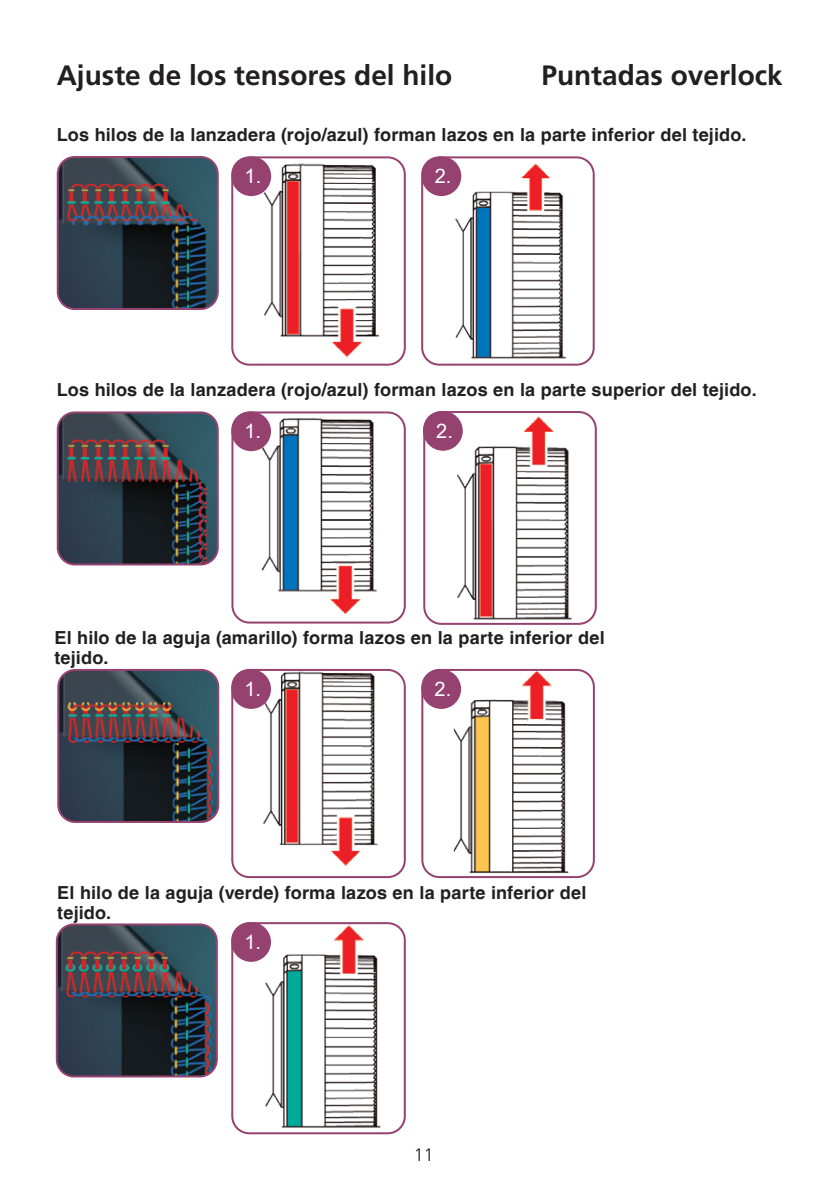
<style>
.page{position:relative;width:840px;height:1191px;background:#fff}
.page>*{position:absolute;margin:0;border:0;box-sizing:border-box;transform-origin:0 0}
.t1{font:700 28px "Frutiger LT Com";color:#231f20}
.t2{font:20px "Arial";color:#fff}
.t3{font:700 18px/20px "Helvetica";letter-spacing:.01em;color:#231f20}
.t4{font:300 18px "Frutiger LT Com";color:#231f20}
</style>
<div class="page">
<img style="left:58px;top:157px;width:158px;height:150px">
<div style="left:57px;top:156px;width:162px;height:154px;border:2px solid #964271;border-radius:17px"></div>
<img style="left:58px;top:414px;width:158px;height:150px">
<div style="left:57px;top:411px;width:162px;height:154px;border:2px solid #964271;border-radius:17px"></div>
<img style="left:57px;top:926px;width:158px;height:150px">
<div style="left:56px;top:923px;width:162px;height:154px;border:2px solid #964271;border-radius:17px"></div>
<img style="left:60px;top:670px;width:158px;height:150px">
<div style="left:57px;top:669px;width:162px;height:154px;border:2px solid #964271;border-radius:17px"></div>
<img style="left:234px;top:416px;width:170px;height:206px">
<div style="left:231px;top:411px;width:174px;height:212px;border:2px solid #964271;border-radius:17px"></div>
<img style="left:234px;top:160px;width:170px;height:203px">
<div style="left:231px;top:156px;width:174px;height:210px;border:2px solid #964271;border-radius:17px"></div>
<img style="left:426px;top:412px;width:169px;height:211px">
<div style="left:423px;top:411px;width:173px;height:214px;border:2px solid #964271;border-radius:17px"></div>
<img style="left:424px;top:159px;width:169px;height:202px">
<div style="left:421px;top:156px;width:173px;height:210px;border:2px solid #964271;border-radius:17px"></div>
<div style="left:231px;top:411px;width:40px;height:40px;background:#964271;border-radius:50%"></div>
<div style="left:231px;top:156px;width:40px;height:40px;background:#964271;border-radius:50%"></div>
<div style="left:423px;top:411px;width:39px;height:40px;background:#964271;border-radius:50%"></div>
<div style="left:421px;top:156px;width:40px;height:40px;background:#964271;border-radius:50%"></div>
<img style="left:234px;top:670px;width:170px;height:207px">
<div style="left:231px;top:669px;width:174px;height:209px;border:2px solid #964271;border-radius:17px"></div>
<img style="left:453px;top:670px;width:140px;height:207px">
<div style="left:421px;top:669px;width:173px;height:209px;border:2px solid #964271;border-radius:17px"></div>
<div style="left:231px;top:669px;width:40px;height:40px;background:#964271;border-radius:50%"></div>
<div style="left:421px;top:669px;width:40px;height:40px;background:#964271;border-radius:50%"></div>
<img style="left:234px;top:923px;width:170px;height:209px">
<div style="left:231px;top:922px;width:174px;height:212px;border:2px solid #964271;border-radius:17px"></div>
<div style="left:231px;top:922px;width:40px;height:40px;background:#964271;border-radius:50%"></div>
<h1 class="t1" style="left:57px;top:58px;width:397px">Ajuste de los tensores del hilo</h1>
<p class="t3" style="left:57px;top:126px;width:690px">Los hilos de la lanzadera (rojo/azul) forman lazos en la parte inferior del tejido.</p>
<h1 class="t1" style="left:541px;top:58px;width:243px">Puntadas overlock</h1>
<p class="t2" style="left:244px;top:163px;width:18px">1.</p>
<p class="t2" style="left:434px;top:163px;width:18px">2.</p>
<p class="t3" style="left:57px;top:380px;width:701px">Los hilos de la lanzadera (rojo/azul) forman lazos en la parte superior del tejido.</p>
<p class="t2" style="left:244px;top:418px;width:18px">1.</p>
<p class="t2" style="left:436px;top:417px;width:18px">2.</p>
<p class="t3" style="left:54px;top:629px;width:551px">El hilo de la aguja (amarillo) forma lazos en la parte inferior del tejido.</p>
<p class="t2" style="left:244px;top:675px;width:18px">1.</p>
<p class="t2" style="left:434px;top:675px;width:18px">2.</p>
<p class="t3" style="left:57px;top:883px;width:530px">El hilo de la aguja (verde) forma lazos en la parte inferior del tejido.</p>
<p class="t2" style="left:244px;top:928px;width:18px">1.</p>
<p class="t4" style="left:414px;top:1144px;width:22px">11</p>
</div>
